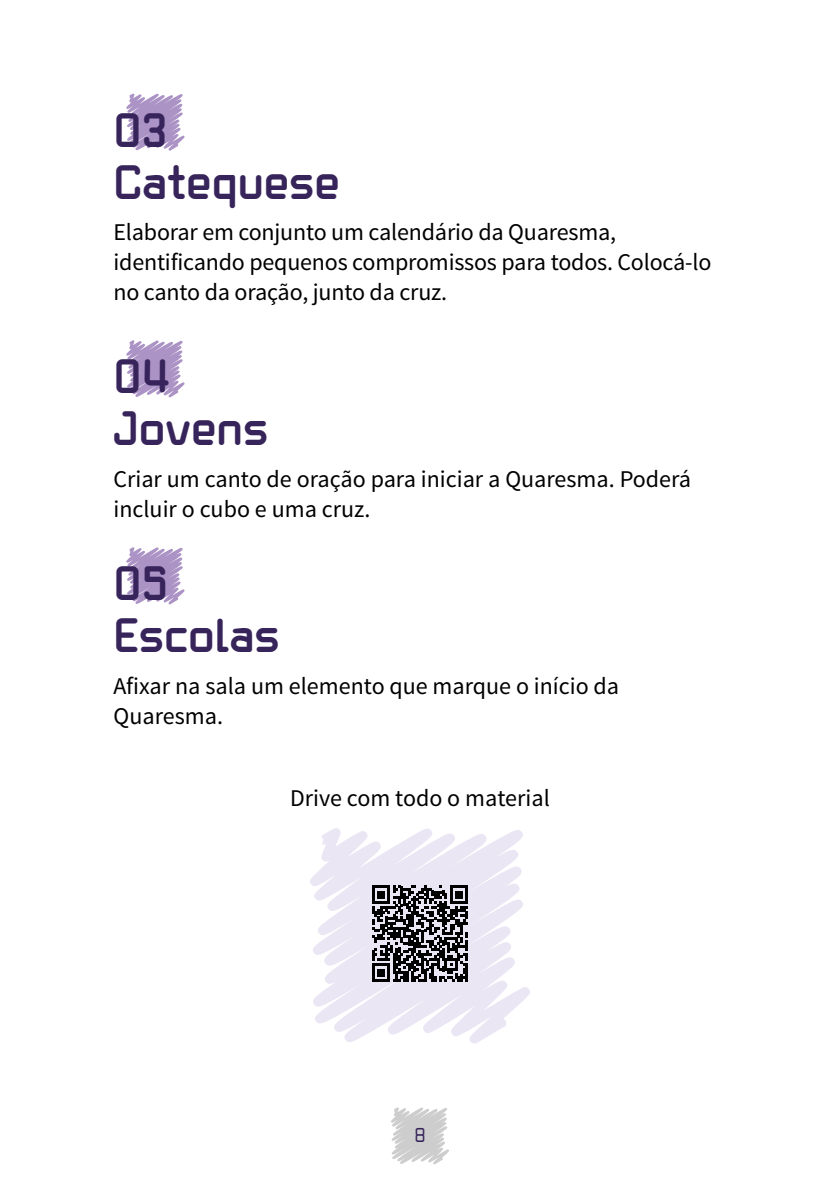
<style>
.page{position:relative;width:840px;height:1191px;background:#fff}
.page>*{position:absolute;margin:0;border:0;box-sizing:border-box;transform-origin:0 0}
.t1{font:900 48px/52px "Sogeh";color:#37245a}
.t2{font:24px/30px "Source Sans Pro";letter-spacing:-.01em;color:#000}
.t3{font:20px "Sogeh";color:#37245a}
</style>
<div class="page">
<svg style="left:391px;top:1107px;width:58px;height:57px"></svg>
<svg style="left:310px;top:828px;width:220px;height:215px;fill:#ebe6f4"></svg>
<svg style="left:372px;top:885px;width:96px;height:96px;background:#5f5d63"></svg>
<hr style="left:465px;top:963px;width:3px;height:18px;background:#000">
<svg style="left:126px;top:93px;width:59px;height:58px"></svg>
<svg style="left:126px;top:340px;width:59px;height:57px"></svg>
<svg style="left:126px;top:547px;width:59px;height:57px"></svg>
<h1 class="t1" style="left:113px;top:103px;width:228px">03<br>Catequese</h1>
<p class="t2" style="left:113px;top:217px;width:599px">Elaborar em conjunto um calendário da Quaresma, identificando pequenos compromissos para todos. Colocá-lo no canto da oração, junto da cruz.</p>
<h1 class="t1" style="left:113px;top:350px;width:156px">04<br>Jovens</h1>
<p class="t2" style="left:113px;top:464px;width:578px">Criar um canto de oração para iniciar a Quaresma. Poderá incluir o cubo e uma cruz.</p>
<h1 class="t1" style="left:113px;top:557px;width:168px">05<br>Escolas</h1>
<p class="t2" style="left:113px;top:671px;width:507px">Afixar na sala um elemento que marque o início da<br>Quaresma.</p>
<p class="t2" style="left:290px;top:784px;width:261px">Drive com todo o material</p>
<p class="t3" style="left:414px;top:1123px;width:13px">8</p>
</div>
